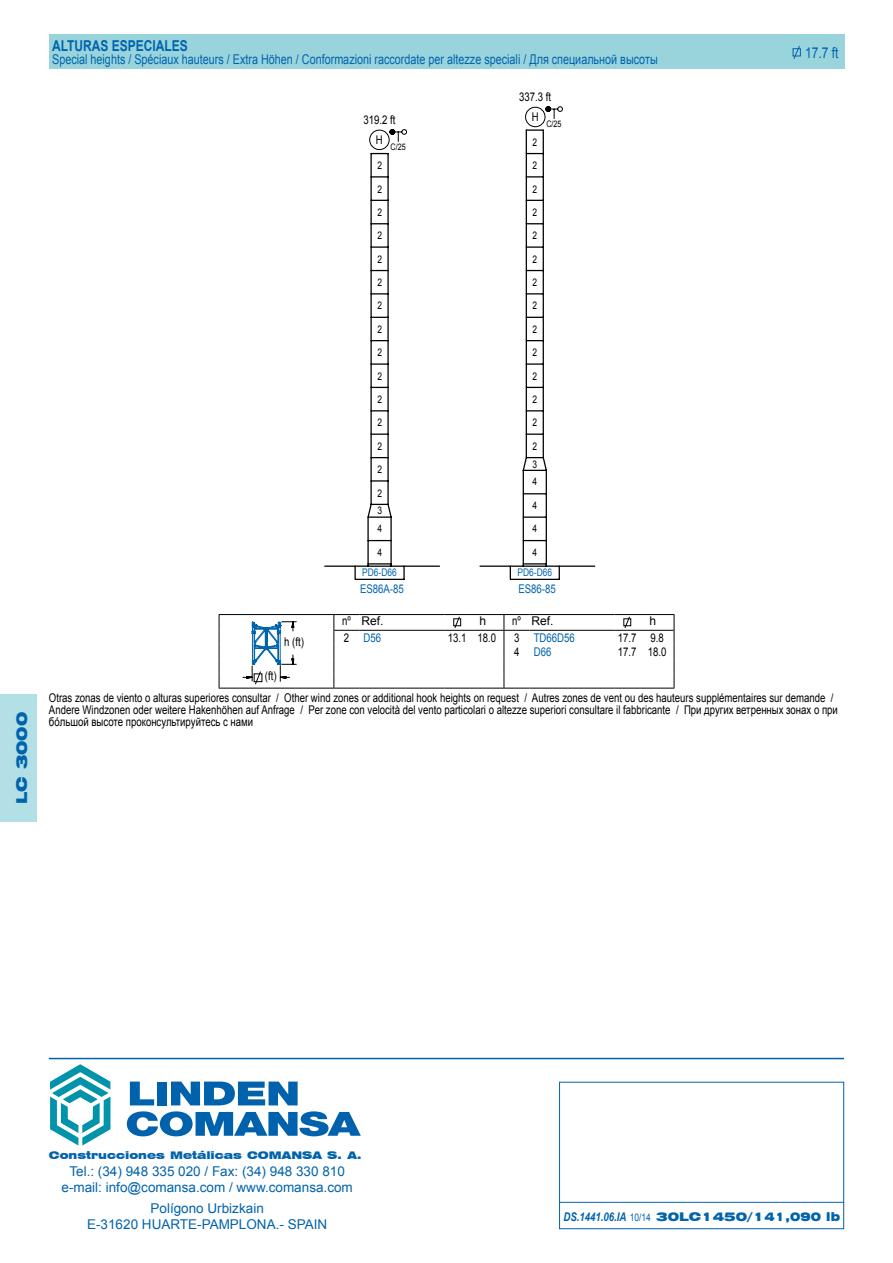
<style>
.page{position:relative;width:893px;height:1263px;background:#fff}
.page>*{position:absolute;margin:0;border:0;box-sizing:border-box;transform-origin:0 0}
.t1{font:700 15px "Arial";color:#0063ac;scale:.8 1}
.t2{font:900 expanded 15px "Swiss 721 BT";color:#0063ac}
.t3{font:15px "Arial";color:#0063ac;scale:.8 1}
.t4{font:13.5px/16.2px "Arial";color:#0063ac;text-align:center}
.t5{font:13.5px "Arial";color:#0063ac;scale:.8 1}
.t6{font:12px/12px "Arial";color:#000;scale:.8 1}
.t7{font:12px "Arial";color:#0063ac;scale:.8 1}
.t8{font:900 expanded 12px "Swiss 721 BT";color:#0063ac}
.t9{font:italic 700 12px "Arial";color:#0063ac;scale:.8 1}
.t10{font:12px "Arial";color:#000}
.t11{font:10.5px "Arial";color:#000;scale:.8 1}
.t12{font:900 expanded 10.5px "Swiss 721 BT";color:#0063ac}
.t13{font:10.5px "Arial";color:#0063ac;scale:.8 1}
.t14{font:9px "Arial";color:#000;scale:.8 1}
.s1{color:#000}
</style>
<div class="page">
<hr style="left:49px;top:1058px;width:795px;height:1px;background:#0063ac">
<div style="left:559px;top:1082px;width:285px;height:147px;border:1px solid #0063ac"></div>
<svg style="left:50px;top:1064px;width:60px;height:81px"></svg>
<svg style="left:127px;top:1111px;width:234px;height:25px"></svg>
<svg style="left:130px;top:1081px;width:24px;height:24px"></svg>
<div style="left:157px;top:1081px;width:10px;height:24px;background:#0062ac"></div>
<svg style="left:171px;top:1081px;width:127px;height:24px"></svg>
<hr style="left:559px;top:1202px;width:285px;height:1px;background:#0063ac">
<div style="left:0;top:694px;width:36px;height:128px;background:#b3dfe6"></div>
<svg style="left:324px;top:129px;width:272px;height:451px"></svg>
<div style="left:49px;top:35px;width:795px;height:34px;background:#99d4dd"></div>
<hr style="left:219px;top:614px;width:115px;height:1px;background:#000">
<svg style="left:219px;top:615px;width:1px;height:73px"></svg>
<hr style="left:219px;top:688px;width:115px;height:1px;background:#000">
<hr style="left:359px;top:614px;width:85px;height:1px;background:#000">
<hr style="left:470px;top:614px;width:34px;height:1px;background:#000">
<hr style="left:529px;top:614px;width:85px;height:1px;background:#000">
<hr style="left:640px;top:614px;width:34px;height:1px;background:#000">
<hr style="left:359px;top:630px;width:85px;height:1px;background:#000">
<hr style="left:470px;top:630px;width:34px;height:1px;background:#000">
<hr style="left:529px;top:630px;width:85px;height:1px;background:#000">
<hr style="left:640px;top:630px;width:34px;height:1px;background:#000">
<svg style="left:674px;top:615px;width:1px;height:73px"></svg>
<svg style="left:333px;top:614px;width:26px;height:75px"></svg>
<hr style="left:359px;top:688px;width:85px;height:1px;background:#000">
<svg style="left:444px;top:688px;width:26px;height:1px"></svg>
<hr style="left:470px;top:688px;width:34px;height:1px;background:#000">
<svg style="left:504px;top:614px;width:25px;height:75px"></svg>
<hr style="left:529px;top:688px;width:85px;height:1px;background:#000">
<svg style="left:614px;top:688px;width:26px;height:1px"></svg>
<hr style="left:640px;top:688px;width:34px;height:1px;background:#000">
<svg style="left:243px;top:621px;width:53px;height:64px"></svg>
<svg style="left:444px;top:614px;width:26px;height:17px"></svg>
<svg style="left:614px;top:614px;width:26px;height:17px"></svg>
<svg style="left:793px;top:45px;width:8px;height:14px"></svg>
<div style="left:525px;top:107px;width:20px;height:20px;border:1px solid #000;border-radius:50%"></div>
<div style="left:369px;top:130px;width:20px;height:20px;border:1px solid #000;border-radius:50%"></div>
<svg style="left:545px;top:106px;width:18px;height:13px"></svg>
<svg style="left:389px;top:129px;width:18px;height:13px"></svg>
<p class="t2" style="left:13px;top:804px;width:94px;rotate:-90deg">LC 3000</p>
<p class="t1" style="left:52px;top:35px;width:40px">ALTURAS</p>
<p class="t1" style="left:112px;top:35px;width:11px">ESPECIA</p>
<p class="t1" style="left:165px;top:35px;width:20px">LES</p>
<p class="t5" style="left:52px;top:50px;width:758px">Special heights / Spéciaux hauteurs / Extra Höhen / Conformazioni raccordate per altezze speciali / Для специальной высоты</p>
<p class="t6" style="left:519px;top:91px;width:42px">337.3 ft</p>
<p class="t6" style="left:363px;top:114px;width:42px">319.2 ft</p>
<p class="t6" style="left:532px;top:111px;width:10px">H</p>
<p class="t14" style="left:546px;top:118px;width:21px">C/25</p>
<p class="t6" style="left:376px;top:134px;width:10px">H</p>
<p class="t14" style="left:391px;top:141px;width:21px">C/25</p>
<p class="t11" style="left:533px;top:135px;width:7px">2</p>
<p class="t11" style="left:377px;top:159px;width:7px">2</p>
<p class="t11" style="left:533px;top:159px;width:7px">2</p>
<p class="t11" style="left:377px;top:182px;width:7px">2</p>
<p class="t11" style="left:533px;top:182px;width:7px">2</p>
<p class="t11" style="left:377px;top:205px;width:7px">2</p>
<p class="t11" style="left:533px;top:205px;width:7px">2</p>
<p class="t11" style="left:377px;top:229px;width:7px">2</p>
<p class="t11" style="left:533px;top:229px;width:7px">2</p>
<p class="t11" style="left:377px;top:252px;width:7px">2</p>
<p class="t11" style="left:533px;top:252px;width:7px">2</p>
<p class="t11" style="left:377px;top:275px;width:7px">2</p>
<p class="t11" style="left:533px;top:275px;width:7px">2</p>
<p class="t11" style="left:377px;top:299px;width:7px">2</p>
<p class="t11" style="left:533px;top:299px;width:7px">2</p>
<p class="t11" style="left:377px;top:322px;width:7px">2</p>
<p class="t11" style="left:533px;top:322px;width:7px">2</p>
<p class="t11" style="left:377px;top:346px;width:7px">2</p>
<p class="t11" style="left:533px;top:346px;width:7px">2</p>
<p class="t11" style="left:377px;top:369px;width:7px">2</p>
<p class="t11" style="left:533px;top:369px;width:7px">2</p>
<p class="t11" style="left:377px;top:392px;width:7px">2</p>
<p class="t11" style="left:533px;top:392px;width:7px">2</p>
<p class="t11" style="left:377px;top:416px;width:7px">2</p>
<p class="t11" style="left:533px;top:416px;width:7px">2</p>
<p class="t11" style="left:377px;top:439px;width:7px">2</p>
<p class="t11" style="left:533px;top:439px;width:7px">2</p>
<p class="t11" style="left:377px;top:463px;width:7px">2</p>
<p class="t11" style="left:533px;top:457px;width:7px">3</p>
<p class="t11" style="left:533px;top:475px;width:7px">4</p>
<p class="t11" style="left:377px;top:486px;width:7px">2</p>
<p class="t11" style="left:377px;top:504px;width:7px">3</p>
<p class="t11" style="left:533px;top:498px;width:7px">4</p>
<p class="t11" style="left:377px;top:522px;width:7px">4</p>
<p class="t11" style="left:533px;top:522px;width:7px">4</p>
<p class="t11" style="left:377px;top:545px;width:7px">4</p>
<p class="t11" style="left:533px;top:545px;width:7px">4</p>
<p class="t13" style="left:362px;top:566px;width:45px">PD6-D66</p>
<p class="t13" style="left:517px;top:566px;width:45px">PD6-D66</p>
<p class="t6" style="left:284px;top:636px;width:26px">h (ft)</p>
<p class="t6" style="left:265px;top:670px;width:16px">(ft)</p>
<p class="t7" style="left:360px;top:581px;width:56px">ES86A-85</p>
<p class="t7" style="left:518px;top:581px;width:48px">ES86-85</p>
<p class="t6" style="left:342px;top:615px;width:53px">nº Ref.</p>
<p class="t10" style="left:479px;top:613px;width:8px">h</p>
<p class="t6" style="left:512px;top:615px;width:53px">nº Ref.</p>
<p class="t10" style="left:649px;top:613px;width:8px">h</p>
<p class="t7" style="left:344px;top:630px;width:48px"><span class="s1">2</span> D56</p>
<p class="t6" style="left:448px;top:632px;width:62px">13.1 18.0</p>
<p class="t7" style="left:514px;top:630px;width:77px"><span class="s1">3</span> TD66D56</p>
<p class="t6" style="left:618px;top:632px;width:59px">17.7 9.8</p>
<p class="t7" style="left:514px;top:644px;width:48px"><span class="s1">4</span> D66</p>
<p class="t6" style="left:618px;top:646px;width:62px">17.7 18.0</p>
<p class="t3" style="left:805px;top:43px;width:43px">17.7 ft</p>
<p class="t6" style="left:49px;top:692px;width:988px">Otras zonas de viento o alturas superiores consultar / Other wind zones or additional hook heights on request / Autres zones de vent ou des hauteurs supplémentaires sur demande /<br>Andere Windzonen oder weitere Hakenhöhen auf Anfrage / Per zone con velocità del vento particolari o altezze superiori consultare il fabbricante / При других ветренных зонах о при бóльшой высоте проконсультируйтесь с нами</p>
<p class="t12" style="left:49px;top:1149px;width:314px">Construcciones Metálicas COMANSA S. A.</p>
<p class="t4" style="left:62px;top:1163px;width:293px">Tel.: (34) 948 335 020 / Fax: (34) 948 330 810 e-mail: info@comansa.com / www.comansa.com</p>
<p class="t4" style="left:87px;top:1200px;width:242px">Polígono Urbizkain<br>E-31620 HUARTE-PAMPLONA.- SPAIN</p>
<p class="t9" style="left:563px;top:1209px;width:80px">DS.1441.06.IA</p>
<p class="t8" style="left:656px;top:1209px;width:185px">30LC1450/141,090 lb</p>
<p class="t13" style="left:630px;top:1210px;width:28px">10/14</p>
</div>
